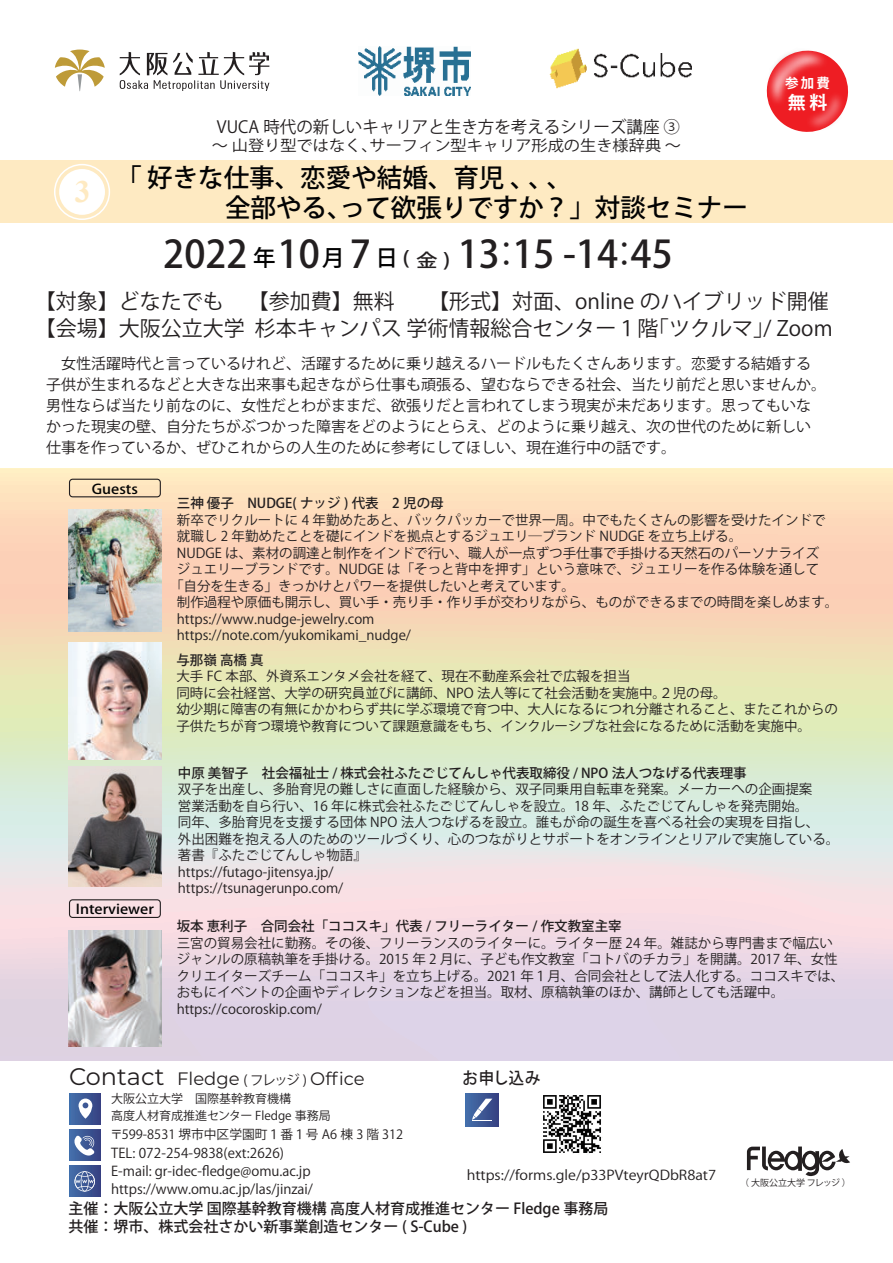
<style>
.page{position:relative;width:893px;height:1263px;background:#fff}
.page>*{position:absolute;margin:0;border:0;box-sizing:border-box;transform-origin:0 0}
.t1{font:500 37.8px "Koz Go Pro";color:#231f20}
.t2{font:700 31.05px "Times New Roman";color:#feeac2}
.t3{font:500 25.5px/30px "Koz Go Pro";color:#030303}
.t4{font:21px/27px "Koz Go Pr 6 N";color:#231f20;text-align:right}
.t5{font:18px "Montserrat";color:#231f20}
.t6{font:700 18px "Koz Go Pro";color:#fff}
.t7{font:16.65px "Koz Go Pro";color:#231f20}
.t8{font:500 16.5px "Koz Go Pro";letter-spacing:.03em;color:#231f20;scale:.93 1}
.t9{font:15.15px "Koz Go Pro";color:#231f20;scale:1.07 1}
.t10{font:15px/21px "Koz Go Pr 6 N";color:#231f20}
.t11{font:500 15px/18px "Koz Go Pro";color:#231f20}
.t12{font:13.5px/16.5px "Koz Go Pr 6 N";color:#231f20}
.t13{font:500 13.5px "Koz Go Pr 6 N";color:#231f20}
.t14{font:13.5px/18px "Koz Go Pro";color:#231f20}
.t15{font:13.5px "Koz Go Pro";color:#231f20;scale:1.08 1}
.t16{font:500 13.5px "Koz Go Pro";color:#030303;scale:1.11 1}
.t17{font:700 13.5px "Koz Go Pro";color:#fff}
.t18{font:12.75px "Koz Go Pro";color:#231f20}
.t19{font:12px/17.2px "Koz Go Pro";color:#231f20}
.t20{font:9px "Koz Go Pr 6 N";color:#231f20}
.s1{font-size:22.5px;color:#030303}
.s2{font-size:43.95px}
.s3{font-size:19.05px}
.s4{font-size:18.15px}
.s5{font-size:24px}
.s6{font-family:"Koz Go Pr 6 N";font-size:13.5px}
</style>
<div class="page">
<div style="left:1px;top:161px;width:892px;height:62px;background:#feeac2"></div>
<svg style="left:0;top:469px;width:893px;height:591px;background:#ebdece"></svg>
<div style="left:465px;top:1093px;width:34px;height:34px;background:linear-gradient(to right,#4470ab,#364182)"></div>
<svg style="left:472px;top:1099px;width:20px;height:22px"></svg>
<svg style="left:70px;top:1093px;width:31px;height:31px"></svg>
<svg style="left:78px;top:1098px;width:15px;height:21px"></svg>
<svg style="left:69px;top:1166px;width:31px;height:31px"></svg>
<svg style="left:75px;top:1171px;width:20px;height:20px"></svg>
<svg style="left:70px;top:1129px;width:31px;height:31px"></svg>
<svg style="left:72px;top:1136px;width:23px;height:19px"></svg>
<svg style="left:747px;top:1146px;width:103px;height:30px"></svg>
<div style="left:69px;top:899px;width:92px;height:19px;border:1px solid #231f20;border-radius:3px"></div>
<div style="left:69px;top:479px;width:92px;height:18px;border:1px solid #231f20;border-radius:3px"></div>
<svg style="left:55px;top:50px;width:50px;height:41px"></svg>
<svg style="left:120px;top:52px;width:149px;height:39px"></svg>
<img style="left:358px;top:47px;width:113px;height:48px">
<img style="left:549px;top:49px;width:143px;height:39px">
<img style="left:543px;top:1095px;width:59px;height:59px">
<img style="left:766px;top:50px;width:83px;height:82px">
<div style="left:59px;top:169px;width:46px;height:46px;background:#fff;border-radius:50%"></div>
<div style="left:54px;top:164px;width:56px;height:56px;border:2px solid #fff;border-radius:50%"></div>
<img style="left:68px;top:510px;width:93px;height:121px">
<img style="left:68px;top:642px;width:94px;height:117px">
<img style="left:68px;top:930px;width:94px;height:116px">
<img style="left:68px;top:766px;width:94px;height:120px">
<p class="t7" style="left:217px;top:116px;width:464px">VUCA 時代の新しいキャリアと生き方を考えるシリーズ講座 ③</p>
<p class="t9" style="left:212px;top:136px;width:440px">～ 山登り型ではなく､サーフィン型キャリア形成の生き様辞典 ～</p>
<h3 class="t3" style="left:72px;top:164px;width:677px;text-indent:44px">「 好きな仕事、恋愛や結婚、育児 、、、<br>　　　　　　全部やる､って欲張りですか？」対談セミナー</h3>
<h2 class="t2" style="left:75px;top:173px;width:17px">3</h2>
<h1 class="t1" style="left:163px;top:230px;width:296px">2022 <span class="s1">年</span>10<span class="s1">月</span> 7<span class="s2">　　</span></h1>
<h1 class="t1" style="left:376px;top:230px;width:299px"><span class="s1">日</span> <span class="s3">(</span> <span class="s4">金</span> <span class="s3">)</span> 13:15 -14:45</h1>
<p class="t17" style="left:785px;top:75px;width:46px">参 加 費</p>
<h3 class="t6" style="left:788px;top:90px;width:41px">無 料</h3>
<h3 class="t4" style="left:35px;top:288px;width:799px">【形式】対面、online のハイブリッド開催<br>【会場】大阪公立大学 杉本キャンパス 学術情報総合センター１階｢ツクルマ｣/ Zoom</h3>
<h3 class="t4" style="left:35px;top:288px;width:361px">【対象】どなたでも 【参加費】無料</h3>
<p class="t10" style="left:46px;top:354px;width:782px">　女性活躍時代と言っているけれど、活躍するために乗り越えるハードルもたくさんあります。恋愛する結婚する子供が生まれるなどと大きな出来事も起きながら仕事も頑張る、望むならできる社会、当たり前だと思いませんか。男性ならば当たり前なのに、女性だとわがままだ、欲張りだと言われてしまう現実が未だあります。思ってもいなかった現実の壁、自分たちがぶつかった障害をどのようにとらえ、どのように乗り越え、次の世代のために新しい仕事を作っているか、ぜひこれからの人生のために参考にしてほしい、現在進行中の話です。</p>
<p class="t16" style="left:92px;top:480px;width:43px">Guests</p>
<p class="t16" style="left:76px;top:900px;width:72px">Interviewer</p>
<p class="t13" style="left:177px;top:495px;width:268px">三神 優子　NUDGE( ナッジ ) 代表　2 児の母</p>
<p class="t12" style="left:177px;top:512px;width:650px">新卒でリクルートに 4 年勤めたあと、バックパッカーで世界一周。中でもたくさんの影響を受けたインドで</p>
<p class="t12" style="left:177px;top:528px;width:567px">就職し 2 年勤めたことを礎にインドを拠点とするジュエリ―ブランド NUDGE を立ち上げる。</p>
<p class="t12" style="left:177px;top:545px;width:644px">NUDGE は、素材の調達と制作をインドで行い、職人が一点ずつ手仕事で手掛ける天然石のパーソナライズ</p>
<p class="t12" style="left:177px;top:561px;width:644px">ジュエリーブランドです。NUDGE は「そっと背中を押す」という意味で、ジュエリーを作る体験を通して</p>
<p class="t12" style="left:170px;top:578px;width:406px">「自分を生きる」きっかけとパワーを提供したいと考えています。</p>
<p class="t12" style="left:177px;top:594px;width:663px">制作過程や原価も開示し、買い手・売り手・作り手が交わりながら、ものができるまでの時間を楽しめます。</p>
<p class="t12" style="left:177px;top:611px;width:199px">https://www.nudge-jewelry.com</p>
<p class="t12" style="left:177px;top:627px;width:236px">https://note.com/yukomikami_nudge/</p>
<p class="t13" style="left:176px;top:652px;width:89px">与那嶺 高橋 真</p>
<p class="t12" style="left:176px;top:668px;width:663px">大手 FC 本部、外資系エンタメ会社を経て、現在不動産系会社で広報を担当<br>同時に会社経営、大学の研究員並びに講師、NPO 法人等にて社会活動を実施中｡２児の母。<br>幼少期に障害の有無にかかわらず共に学ぶ環境で育つ中、大人になるにつれ分離されること、またこれからの子供たちが育つ環境や教育について課題意識をもち、インクルーシブな社会になるために活動を実施中。</p>
<p class="t13" style="left:178px;top:765px;width:570px">中原 美智子　社会福祉士 / 株式会社ふたごじてんしゃ代表取締役 / NPO 法人つなげる代表理事</p>
<p class="t12" style="left:178px;top:781px;width:663px">双子を出産し、多胎育児の難しさに直面した経験から、双子同乗用自転車を発案。メーカーへの企画提案<br>営業活動を自ら行い、16 年に株式会社ふたごじてんしゃを設立。18 年、ふたごじてんしゃを発売開始。<br>同年、多胎育児を支援する団体 NPO 法人つなげるを設立。誰もが命の誕生を喜べる社会の実現を目指し、<br>外出困難を抱える人のためのツールづくり、心のつながりとサポートをオンラインとリアルで実施している。著書『ふたごじてんしゃ物語』　　<br>https://futago-jitensya.jp/<br>https://tsunagerunpo.com/</p>
<p class="t13" style="left:177px;top:918px;width:447px">坂本 恵利子　合同会社「ココスキ」代表 / フリーライター / 作文教室主宰</p>
<p class="t12" style="left:177px;top:935px;width:669px">三宮の貿易会社に勤務。その後、フリーランスのライターに。ライター歴 24 年。雑誌から専門書まで幅広いジャンルの原稿執筆を手掛ける。2015 年 2 月に、子ども作文教室「コトバのチカラ」を開講。2017 年、女性クリエイターズチーム「ココスキ」を立ち上げる。2021 年１月、合同会社として法人化する。ココスキでは、おもにイベントの企画やディレクションなどを担当。取材、原稿執筆のほか、講師としても活躍中。https://cocoroskip.com/</p>
<h3 class="t5" style="left:69px;top:1072px;width:297px"><span class="s5">Contact</span> Fledge <span class="s6">( フレッジ )</span> Office</h3>
<p class="t8" style="left:463px;top:1067px;width:85px">お申し込み</p>
<p class="t19" style="left:111px;top:1090px;width:221px">大阪公立大学　国際基幹教育機構<br>高度人材育成推進センター Fledge 事務局</p>
<p class="t18" style="left:110px;top:1126px;width:295px">〒599-8531 堺市中区学園町１番１号 A6 棟 3 階 312</p>
<p class="t14" style="left:111px;top:1144px;width:203px">TEL: 072-254-9838(ext:2626)<br>E-mail: gr-idec-fledge@omu.ac.jp https://www.omu.ac.jp/las/jinzai/</p>
<p class="t15" style="left:467px;top:1166px;width:232px">https://forms.gle/p33PVteyrQDbR8at7</p>
<p class="t11" style="left:68px;top:1200px;width:542px">主催：大阪公立大学 国際基幹教育機構 高度人材育成推進センター Fledge 事務局共催：堺市、株式会社さかい新事業創造センター ( S-Cube )</p>
<p class="t20" style="left:740px;top:1178px;width:112px">（ 大阪公立大学 フレッジ ）</p>
</div>
